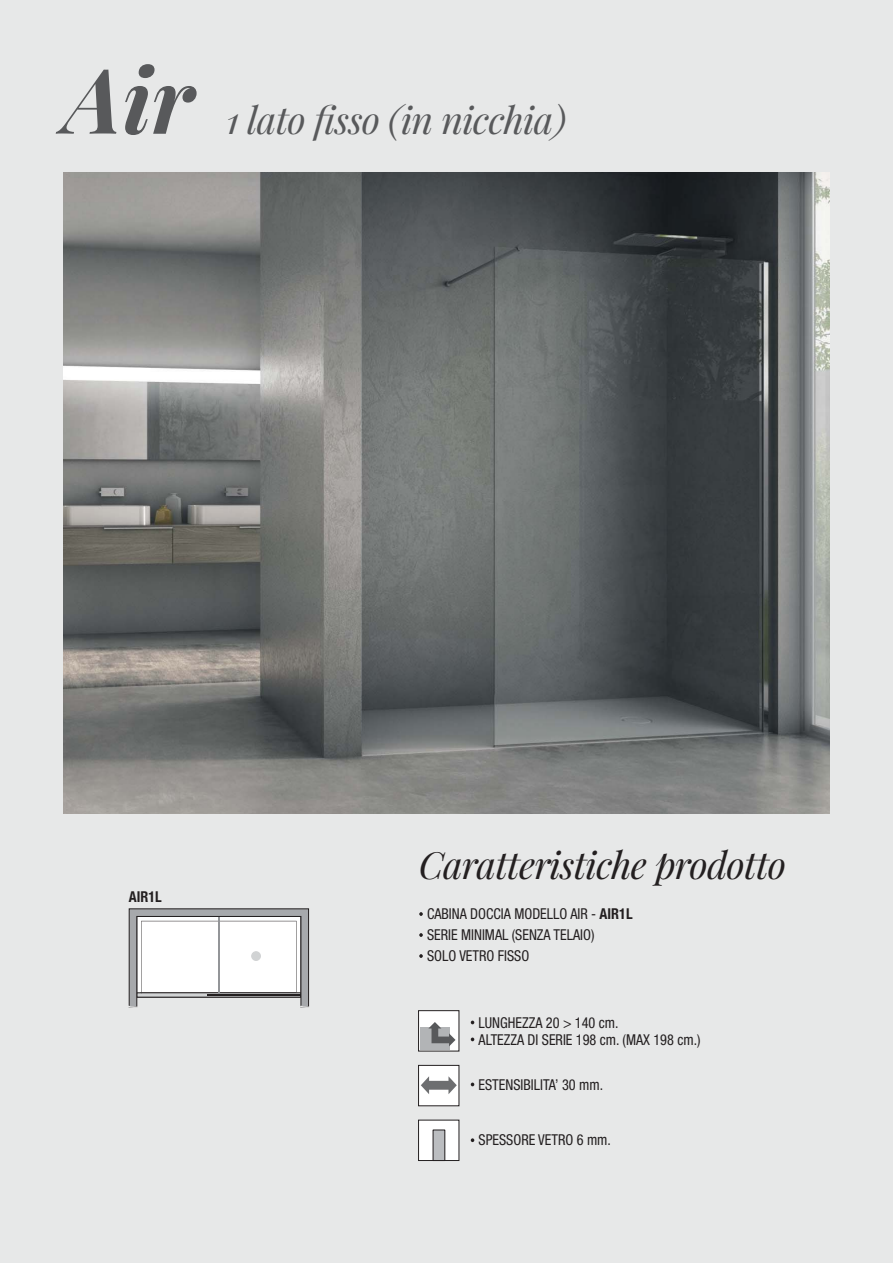
<style>
.page{position:relative;width:893px;height:1263px;background:#e7e8e8}
.page>*{position:absolute;margin:0;border:0;box-sizing:border-box;transform-origin:0 0}
.t1{font:italic 700 90px "Playfair Display";color:#58595b}
.t2{font:italic 37.5px "Playfair Display";letter-spacing:-.02em;color:#231f20}
.t3{font:italic 37.5px "Playfair Display";letter-spacing:-.02em;color:#58595b}
.t4{font:15px/21px "Helvetica Roman Condensed";color:#231f20;scale:.95 1}
.t5{font:700 condensed 15px "Helvetica Neue LT Std";color:#231f20;scale:.95 1}
.s1{font-family:"Helvetica Neue LT Std";font-weight:700;font-stretch:condensed}
</style>
<div class="page">
<img style="left:64px;top:172px;width:765px;height:641px">
<svg style="left:419px;top:912px;width:4px;height:4px"></svg>
<svg style="left:419px;top:933px;width:4px;height:4px"></svg>
<svg style="left:419px;top:954px;width:4px;height:4px"></svg>
<div style="left:419px;top:1065px;width:40px;height:41px;background:#fff"></div>
<div style="left:418px;top:1065px;width:41px;height:41px;border:1px solid #231f20"></div>
<svg style="left:471px;top:1020px;width:3px;height:4px"></svg>
<svg style="left:471px;top:1037px;width:3px;height:4px"></svg>
<svg style="left:421px;top:1076px;width:36px;height:18px"></svg>
<div style="left:419px;top:1011px;width:40px;height:40px;background:#fff"></div>
<div style="left:418px;top:1010px;width:41px;height:41px;border:1px solid #231f20"></div>
<div style="left:420px;top:1027px;width:30px;height:22px;background:#b2b4b6"></div>
<svg style="left:428px;top:1022px;width:27px;height:24px"></svg>
<svg style="left:471px;top:1082px;width:3px;height:4px"></svg>
<svg style="left:471px;top:1138px;width:3px;height:4px"></svg>
<div style="left:419px;top:1120px;width:40px;height:40px;background:#fff"></div>
<div style="left:418px;top:1120px;width:41px;height:41px;border:1px solid #231f20"></div>
<div style="left:433px;top:1130px;width:12px;height:30px;background:#bbbdc0"></div>
<div style="left:433px;top:1129px;width:12px;height:32px;border:1px solid #231f20"></div>
<svg style="left:128px;top:908px;width:182px;height:100px;background:#dcdcdc"></svg>
<h1 class="t1" style="left:64px;top:50px;width:132px">Air</h1>
<h2 class="t3" style="left:226px;top:99px;width:341px">1 lato fisso (in nicchia)</h2>
<p class="t5" style="left:129px;top:888px;width:36px">AIR1L</p>
<h2 class="t2" style="left:419px;top:844px;width:369px">Caratteristiche prodotto</h2>
<p class="t4" style="left:427px;top:905px;width:218px">CABINA DOCCIA MODELLO AIR - <span class="s1">AIR1L<br></span>SERIE MINIMAL (SENZA TELAIO)<br>SOLO VETRO FISSO</p>
<p class="t4" style="left:479px;top:1015px;width:235px;line-height:17px">LUNGHEZZA 20 &gt; 140 cm.<br>ALTEZZA DI SERIE 198 cm. (MAX 198 cm.)</p>
<p class="t4" style="left:479px;top:1075px;width:133px">ESTENSIBILITA’ 30 mm.</p>
<p class="t4" style="left:479px;top:1131px;width:141px">SPESSORE VETRO 6 mm.</p>
</div>
